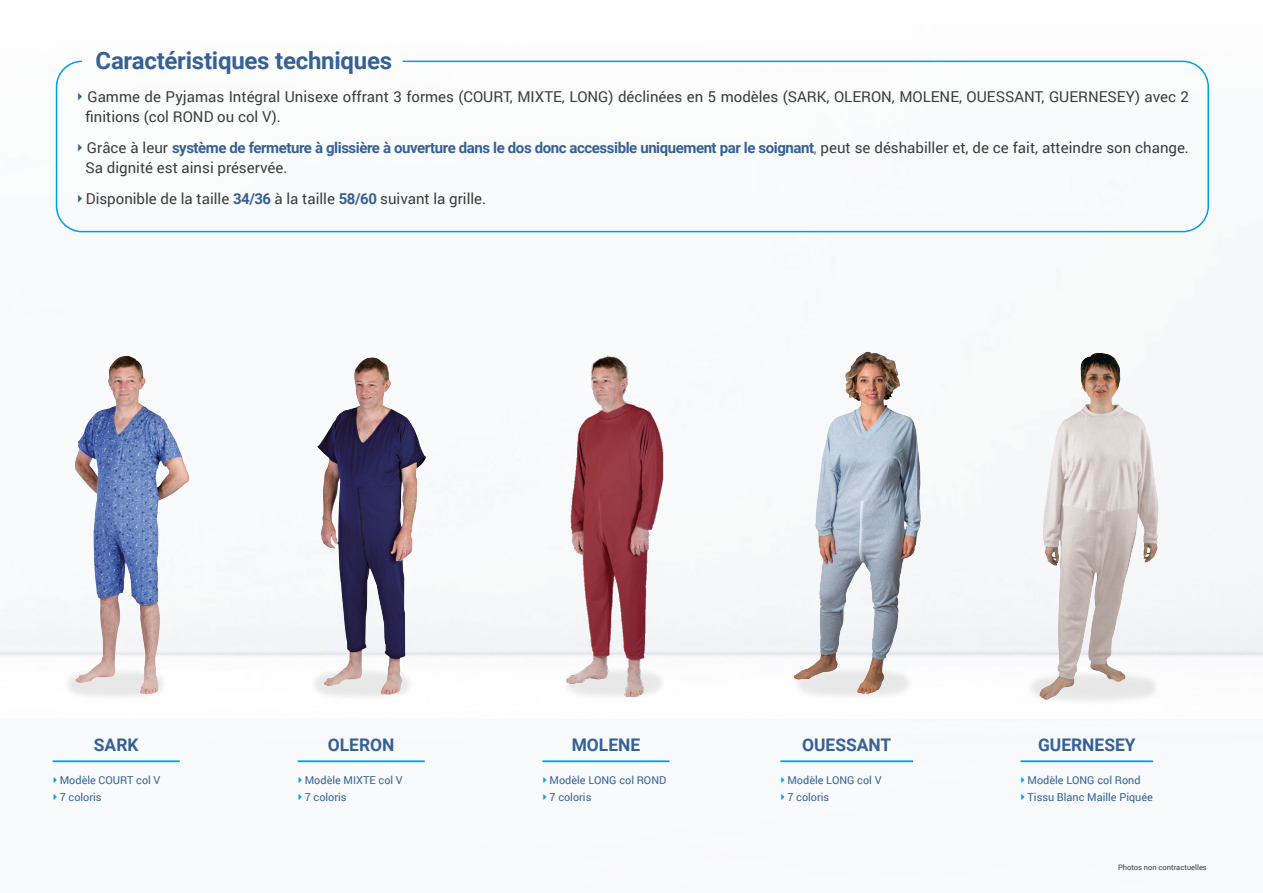
<style>
.page{position:relative;width:1263px;height:893px;background:#fff}
.page>*{position:absolute;margin:0;border:0;box-sizing:border-box;transform-origin:0 0}
.t1{font:700 24px "Roboto";letter-spacing:-.01em;color:#356195}
.t2{font:700 17.4px "Roboto";color:#356195}
.t3{font:15px/19.5px "Roboto";color:#3c3c3b}
.t4{font:10.8px/17.4px "Roboto";color:#356195}
.t5{font:7.5px "Roboto";color:#3c3c3b}
.s1{font-family:"Arrows";font-size:20.25px;color:#356195}
.s2{font-weight:700;color:#356195}
.s3{color:#706f6f}
.s4{font-family:"Arrows";font-size:16.5px;color:#009fe3}
</style>
<div class="page">
<img style="left:0;top:60px;width:1263px;height:703px">
<hr style="left:53px;top:760px;width:127px;height:2px;background:#009fe3">
<svg style="left:63px;top:666px;width:105px;height:36px"></svg>
<img style="left:75px;top:356px;width:86px;height:339px">
<hr style="left:298px;top:760px;width:127px;height:2px;background:#009fe3">
<div style="left:310px;top:666px;width:105px;height:36px;background:#fdfdfd"></div>
<img style="left:317px;top:358px;width:92px;height:337px">
<hr style="left:542px;top:760px;width:127px;height:2px;background:#009fe3">
<div style="left:561px;top:665px;width:106px;height:36px;background:#fdfdfd"></div>
<img style="left:553px;top:351px;width:137px;height:345px">
<hr style="left:1020px;top:760px;width:133px;height:2px;background:#009fe3">
<svg style="left:1026px;top:670px;width:135px;height:35px"></svg>
<img style="left:1038px;top:353px;width:121px;height:349px">
<hr style="left:780px;top:760px;width:133px;height:2px;background:#009fe3">
<svg style="left:792px;top:665px;width:121px;height:36px"></svg>
<svg style="left:805px;top:679px;width:95px;height:9px"></svg>
<div style="left:805px;top:678px;width:95px;height:10px;border:1px solid #000;border-radius:50%"></div>
<img style="left:794px;top:353px;width:72px;height:327px">
<div style="left:56px;top:61px;width:1153px;height:171px;border:2px solid #009fe3;border-radius:26px"></div>
<h1 class="t1" style="left:96px;top:44px;width:298px">Caractéristiques techniques</h1>
<p class="t3" style="left:86px;top:86px;width:1105px;text-indent:-8px"><span class="s1">Q</span> Gamme de Pyjamas Intégral Unisexe offrant 3 formes (COURT, MIXTE, LONG) déclinées en 5 modèles (SARK, OLERON, MOLENE, OUESSANT, GUERNESEY) avec 2 finitions (col ROND ou col V).</p>
<p class="t3" style="left:86px;top:137px;width:1105px;text-indent:-9px"><span class="s1">Q</span> Grâce à leur <span class="s2">système de fermeture à glissière à ouverture dans le dos donc accessible uniquement par le soignant</span><span class="s3">,</span> peut se déshabiller et, de ce fait, atteindre son change.<br>Sa dignité est ainsi préservée.</p>
<p class="t3" style="left:77px;top:188px;width:411px"><span class="s1">Q</span> Disponible de la taille <span class="s2">34/36</span> à la taille <span class="s2">58/60</span> suivant la grille.</p>
<p class="t2" style="left:94px;top:733px;width:46px">SARK</p>
<p class="t4" style="left:53px;top:771px;width:109px"><span class="s4">Q</span> Modèle COURT col V<br><span class="s4">Q</span> 7 coloris</p>
<p class="t2" style="left:328px;top:733px;width:68px">OLERON</p>
<p class="t4" style="left:298px;top:771px;width:107px"><span class="s4">Q</span> Modèle MIXTE col V<br><span class="s4">Q</span> 7 coloris</p>
<p class="t2" style="left:572px;top:733px;width:70px">MOLENE</p>
<p class="t4" style="left:542px;top:771px;width:125px"><span class="s4">Q</span> Modèle LONG col ROND<br><span class="s4">Q</span> 7 coloris</p>
<p class="t2" style="left:802px;top:733px;width:91px">OUESSANT</p>
<p class="t4" style="left:780px;top:771px;width:103px"><span class="s4">Q</span> Modèle LONG col V<br><span class="s4">Q</span> 7 coloris</p>
<p class="t2" style="left:1038px;top:733px;width:99px">GUERNESEY</p>
<p class="t4" style="left:1020px;top:771px;width:134px"><span class="s4">Q</span> Modèle LONG col Rond<br><span class="s4">Q</span> Tissu Blanc Maille Piquée</p>
<p class="t5" style="left:1118px;top:862px;width:90px">Photos non contractuelles</p>
</div>
